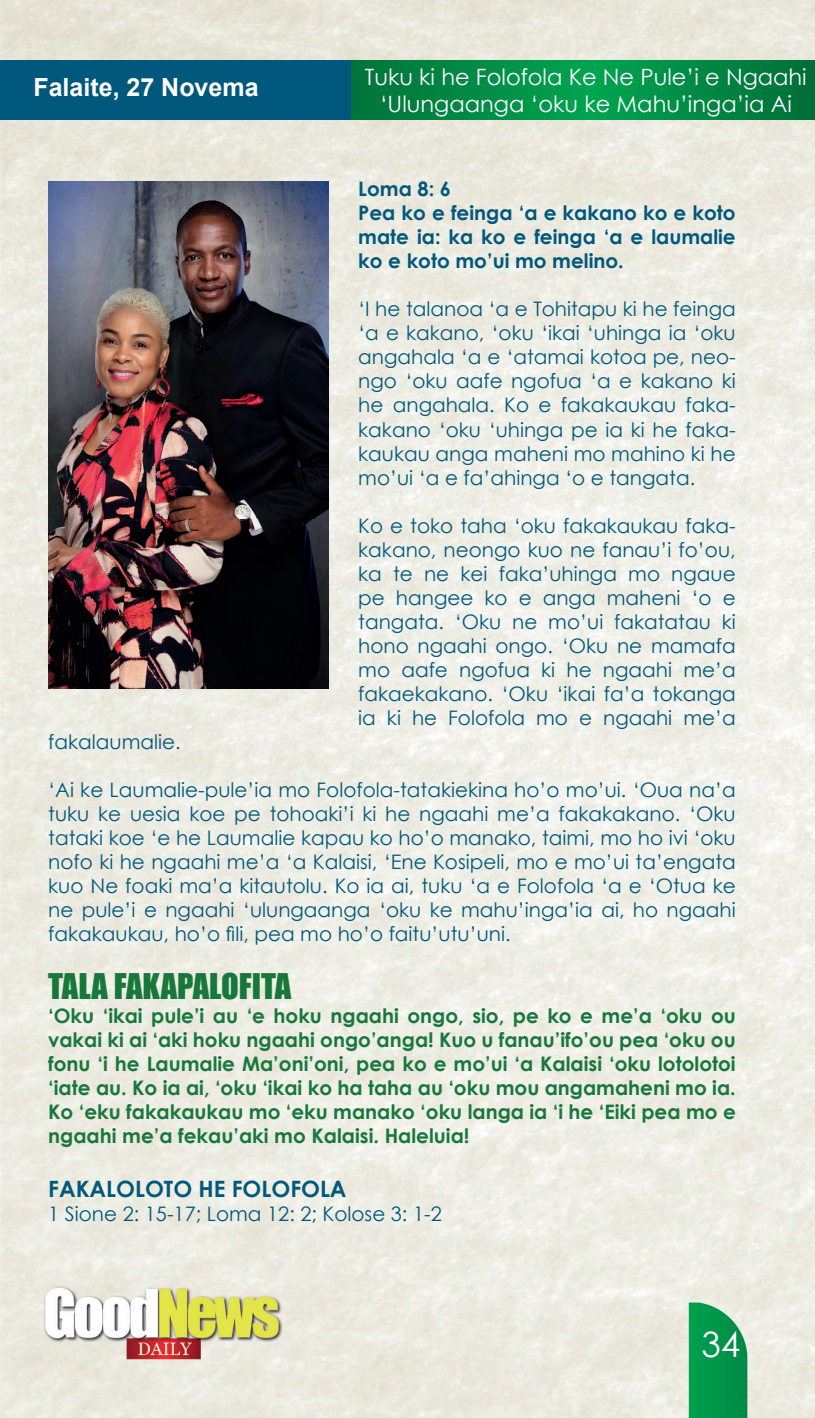
<style>
.page{position:relative;width:815px;height:1418px;background:#fff}
.page>*{position:absolute;margin:0;border:0;box-sizing:border-box;transform-origin:0 0}
.t1{font:35px "Century Gothic";color:#fff}
.t2{font:32.5px "Impact";color:#18783c}
.t3{font:700 25px "Arial";color:#fff}
.t4{font:22.5px/27.5px "Century Gothic";color:#fff;text-align:center}
.t5{font:700 22.5px "Century Gothic";color:#00587c}
.t6{font:20px/24px "Century Gothic";color:#00587c;text-align:justify}
.t7{font:700 20px/24px "Century Gothic";color:#18783c;text-align:justify}
.t8{font:700 20px/24px "Century Gothic";color:#00587c}
</style>
<div class="page">
<img style="left:0;top:0;width:815px;height:1417px">
<svg style="left:351px;top:60px;width:464px;height:60px;background:#008944"></svg>
<div style="left:0;top:60px;width:351px;height:60px;background:#00587c"></div>
<svg style="left:689px;top:1302px;width:58px;height:115px;background:#189e59"></svg>
<img style="left:39px;top:1285px;width:246px;height:76px">
<img style="left:48px;top:181px;width:280px;height:507px">
<p class="t3" style="left:33px;top:70px;width:227px">Falaite, 27 Novema</p>
<p class="t4" style="left:365px;top:63px;width:443px">Tuku ki he Folofola Ke Ne Pule’i e Ngaahi ‘Ulungaanga ‘oku ke Mahu’inga’ia Ai</p>
<p class="t8" style="left:358px;top:176px;width:379px">Loma 8: 6<br>Pea ko e feinga ‘a e kakano ko e koto mate ia: ka ko e feinga ‘a e laumalie ko e koto mo’ui mo melino.</p>
<p class="t6" style="left:358px;top:297px;width:379px">‘I he talanoa ‘a e Tohitapu ki he feinga ‘a e kakano, ‘oku ‘ikai ‘uhinga ia ‘oku angahala ‘a e ‘atamai kotoa pe, neo&shy;ngo ‘oku aafe ngofua ‘a e kakano ki he angahala. Ko e fakakaukau faka&shy;kakano ‘oku ‘uhinga pe ia ki he faka&shy;kaukau anga maheni mo mahino ki he mo’ui ‘a e fa’ahinga ‘o e tangata.</p>
<p class="t6" style="left:358px;top:513px;width:379px">Ko e toko taha ‘oku fakakaukau faka&shy;kakano, neongo kuo ne fanau’i fo’ou, ka te ne kei faka’uhinga mo ngaue pe hangee ko e anga maheni ‘o e tangata. ‘Oku ne mo’ui fakatatau ki hono ngaahi ongo. ‘Oku ne mamafa mo aafe ngofua ki he ngaahi me’a fakaekakano. ‘Oku ‘ikai fa’a tokanga ia ki he Folofola mo e ngaahi me’a</p>
<p class="t6" style="left:48px;top:729px;width:134px">fakalaumalie.</p>
<p class="t6" style="left:48px;top:777px;width:689px">‘Ai ke Laumalie-pule’ia mo Folofola-tatakiekina ho’o mo’ui. ‘Oua na’a tuku ke uesia koe pe tohoaki’i ki he ngaahi me’a fakakakano. ‘Oku tataki koe ‘e he Laumalie kapau ko ho’o manako, taimi, mo ho ivi ‘oku nofo ki he ngaahi me’a ‘a Kalaisi, ‘Ene Kosipeli, mo e mo’ui ta’engata kuo Ne foaki ma’a kitautolu. Ko ia ai, tuku ‘a e Folofola ‘a e ‘Otua ke ne pule’i e ngaahi ‘ulungaanga ‘oku ke mahu’inga’ia ai, ho ngaahi fakakaukau, ho’o fili, pea mo ho’o faitu’utu’uni.</p>
<h2 class="t2" style="left:48px;top:960px;width:245px">TALA FAKAPALOFITA</h2>
<p class="t7" style="left:48px;top:1002px;width:689px">‘Oku ‘ikai pule’i au ‘e hoku ngaahi ongo, sio, pe ko e me’a ‘oku ou vakai ki ai ‘aki hoku ngaahi ongo’anga! Kuo u fanau’ifo’ou pea ‘oku ou fonu ‘i he Laumalie Ma’oni’oni, pea ko e mo’ui ‘a Kalaisi ‘oku lotolotoi ‘iate au. Ko ia ai, ‘oku ‘ikai ko ha taha au ‘oku mou angamaheni mo ia.<br>Ko ‘eku fakakaukau mo ‘eku manako ‘oku langa ia ‘i he ‘Eiki pea mo e ngaahi me’a fekau’aki mo Kalaisi. Haleluia!</p>
<p class="t5" style="left:48px;top:1171px;width:300px">FAKALOLOTO HE FOLOFOLA</p>
<p class="t6" style="left:48px;top:1201px;width:395px">1 Sione 2: 15-17; Loma 12: 2; Kolose 3: 1-2</p>
<h1 class="t1" style="left:701px;top:1319px;width:40px">34</h1>
</div>
